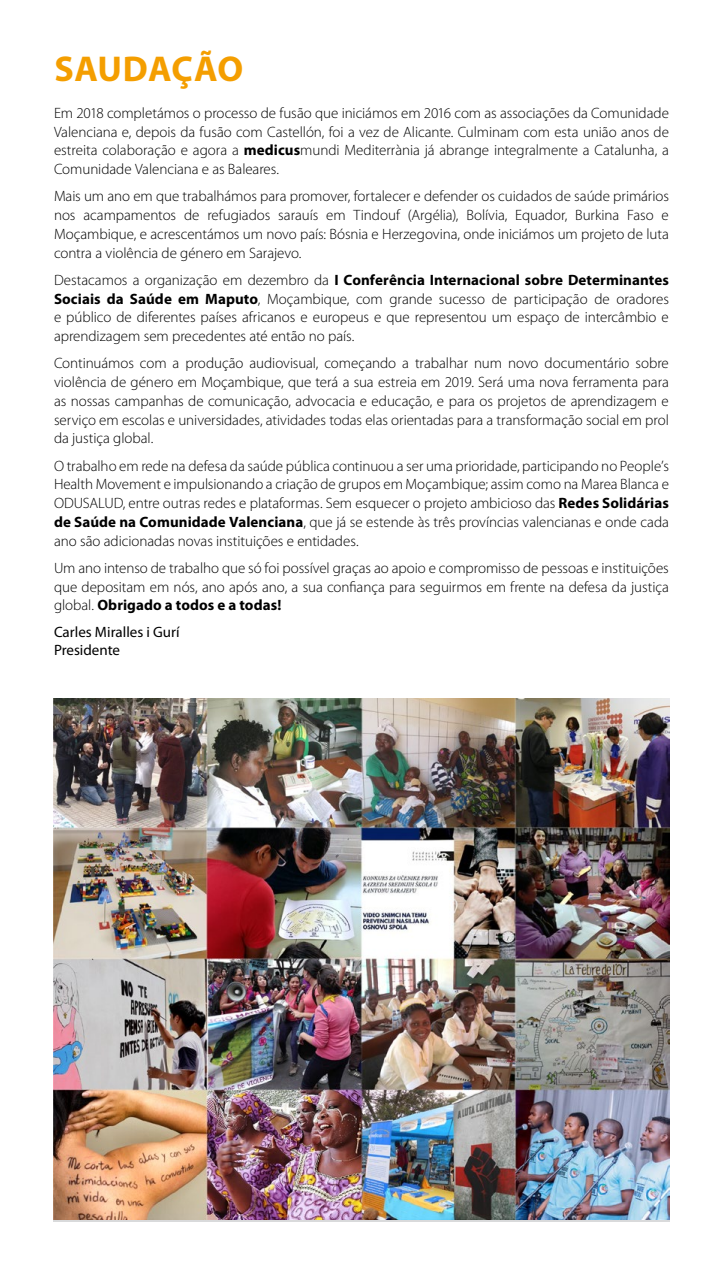
<style>
.page{position:relative;width:723px;height:1276px;background:#fff}
.page>*{position:absolute;margin:0;border:0;box-sizing:border-box;transform-origin:0 0}
.t1{font:700 36px "Myriad Pro";letter-spacing:.005em;color:#f49e00}
.t2{font:300 15px/18.8px "Myriad Pro";letter-spacing:-.005em;color:#000;text-align:justify}
.t3{font:15px/18px "Myriad Pro";color:#000}
.s1{font-weight:700}
</style>
<div class="page">
<img style="left:53px;top:699px;width:617px;height:520px">
<h1 class="t1" style="left:54px;top:49px;width:190px">SAUDAÇÃO</h1>
<p class="t2" style="left:54px;top:104px;width:616px">Em 2018 completámos o processo de fusão que iniciámos em 2016 com as associações da Comunidade Valenciana e, depois da fusão com Castellón, foi a vez de Alicante. Culminam com esta união anos de estreita colaboração e agora a <span class="s1">medicus</span>mundi Mediterrània já abrange integralmente a Catalunha, a Comunidade Valenciana e as Baleares.</p>
<p class="t2" style="left:54px;top:187px;width:616px">Mais um ano em que trabalhámos para promover, fortalecer e defender os cuidados de saúde primários nos acampamentos de refugiados sarauís em Tindouf (Argélia), Bolívia, Equador, Burkina Faso e Moçambique, e acrescentámos um novo país: Bósnia e Herzegovina, onde iniciámos um projeto de luta contra a violência de género em Sarajevo.</p>
<p class="t2" style="left:54px;top:271px;width:616px">Destacamos a organização em dezembro da <span class="s1">I Conferência Internacional sobre Determinantes Sociais da Saúde em Maputo</span>, Moçambique, com grande sucesso de participação de oradores e público de diferentes países africanos e europeus e que representou um espaço de intercâmbio e aprendizagem sem precedentes até então no país.</p>
<p class="t2" style="left:54px;top:354px;width:616px">Continuámos com a produção audiovisual, começando a trabalhar num novo documentário sobre violência de género em Moçambique, que terá a sua estreia em 2019. Será uma nova ferramenta para as nossas campanhas de comunicação, advocacia e educação, e para os projetos de aprendizagem e serviço em escolas e universidades, atividades todas elas orientadas para a transformação social em prol da justiça global.</p>
<p class="t2" style="left:54px;top:456px;width:616px">O trabalho em rede na defesa da saúde pública continuou a ser uma prioridade, participando no People’s Health Movement e impulsionando a criação de grupos em Moçambique; assim como na Marea Blanca e ODUSALUD, entre outras redes e plataformas. Sem esquecer o projeto ambicioso das <span class="s1">Redes Solidárias de Saúde na Comunidade Valenciana</span>, que já se estende às três províncias valencianas e onde cada ano são adicionadas novas instituições e entidades.</p>
<p class="t2" style="left:54px;top:559px;width:616px">Um ano intenso de trabalho que só foi possível graças ao apoio e compromisso de pessoas e instituições que depositam em nós, ano após ano, a sua confiança para seguirmos em frente na defesa da justiça global. <span class="s1">Obrigado a todos e a todas!</span></p>
<p class="t3" style="left:54px;top:623px;width:127px">Carles Miralles i Gurí<br>Presidente</p>
</div>
